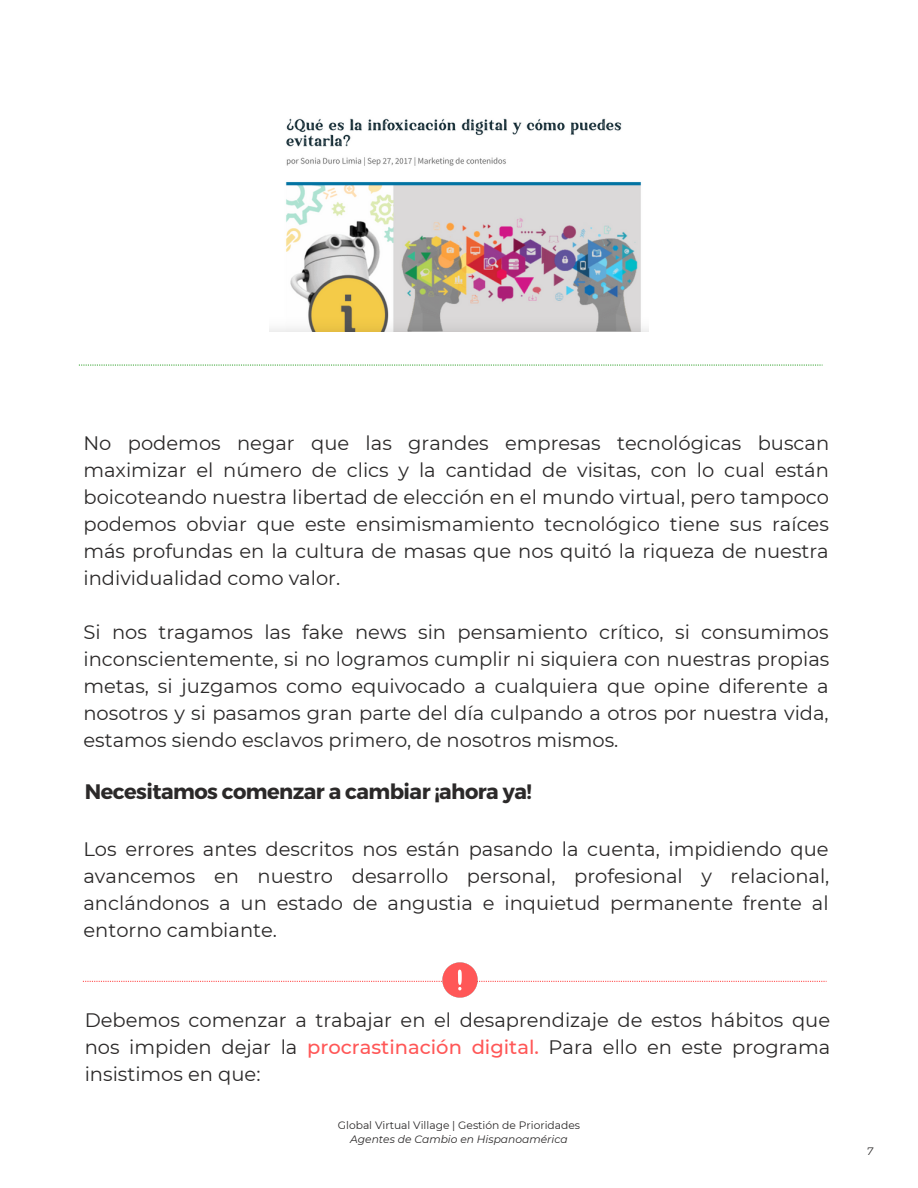
<style>
.page{position:relative;width:918px;height:1188px;background:#fff}
.page>*{position:absolute;margin:0;border:0;box-sizing:border-box;transform-origin:0 0}
.t1{font:700 21px "Montserrat";letter-spacing:-.025em;color:#2b2929}
.t2{font:19.5px/27px "Montserrat";color:#2b2929;text-align:justify}
.t3{font:10.65px "Montserrat";color:#2b2929}
.t4{font:italic 10.65px "Montserrat";color:#2b2929}
.s1{font-weight:500;color:#ff5757}
</style>
<div class="page">
<svg style="left:79px;top:365px;width:744px;height:1px"></svg>
<img style="left:270px;top:118px;width:379px;height:213px">
<svg style="left:83px;top:981px;width:744px;height:1px"></svg>
<img style="left:438px;top:962px;width:44px;height:36px">
<p class="t2" style="left:83px;top:430px;width:747px">No podemos negar que las grandes empresas tecnológicas buscan maximizar el número de clics y la cantidad de visitas, con lo cual están boicoteando nuestra libertad de elección en el mundo virtual, pero tampoco podemos obviar que este ensimismamiento tecnológico tiene sus raíces más profundas en la cultura de masas que nos quitó la riqueza de nuestra individualidad como valor.</p>
<p class="t2" style="left:83px;top:619px;width:747px">Si nos tragamos las fake news sin pensamiento crítico, si consumimos inconscientemente, si no logramos cumplir ni siquiera con nuestras propias metas, si juzgamos como equivocado a cualquiera que opine diferente a nosotros y si pasamos gran parte del día culpando a otros por nuestra vida, estamos siendo esclavos primero, de nosotros mismos.</p>
<p class="t1" style="left:85px;top:778px;width:449px">Necesitamos comenzar a cambiar ¡ahora ya!</p>
<p class="t2" style="left:83px;top:836px;width:747px">Los errores antes descritos nos están pasando la cuenta, impidiendo que avancemos en nuestro desarrollo personal, profesional y relacional, anclándonos a un estado de angustia e inquietud permanente frente al entorno cambiante.</p>
<p class="t2" style="left:85px;top:1006px;width:747px">Debemos comenzar a trabajar en el desaprendizaje de estos hábitos que nos impiden dejar la <span class="s1">procrastinación digital.</span> Para ello en este programa insistimos en que:</p>
<p class="t3" style="left:338px;top:1119px;width:244px">Global Virtual Village | Gestión de Prioridades</p>
<p class="t4" style="left:350px;top:1133px;width:219px">Agentes de Cambio en Hispanoamérica</p>
<p class="t4" style="left:867px;top:1145px;width:8px">7</p>
</div>
